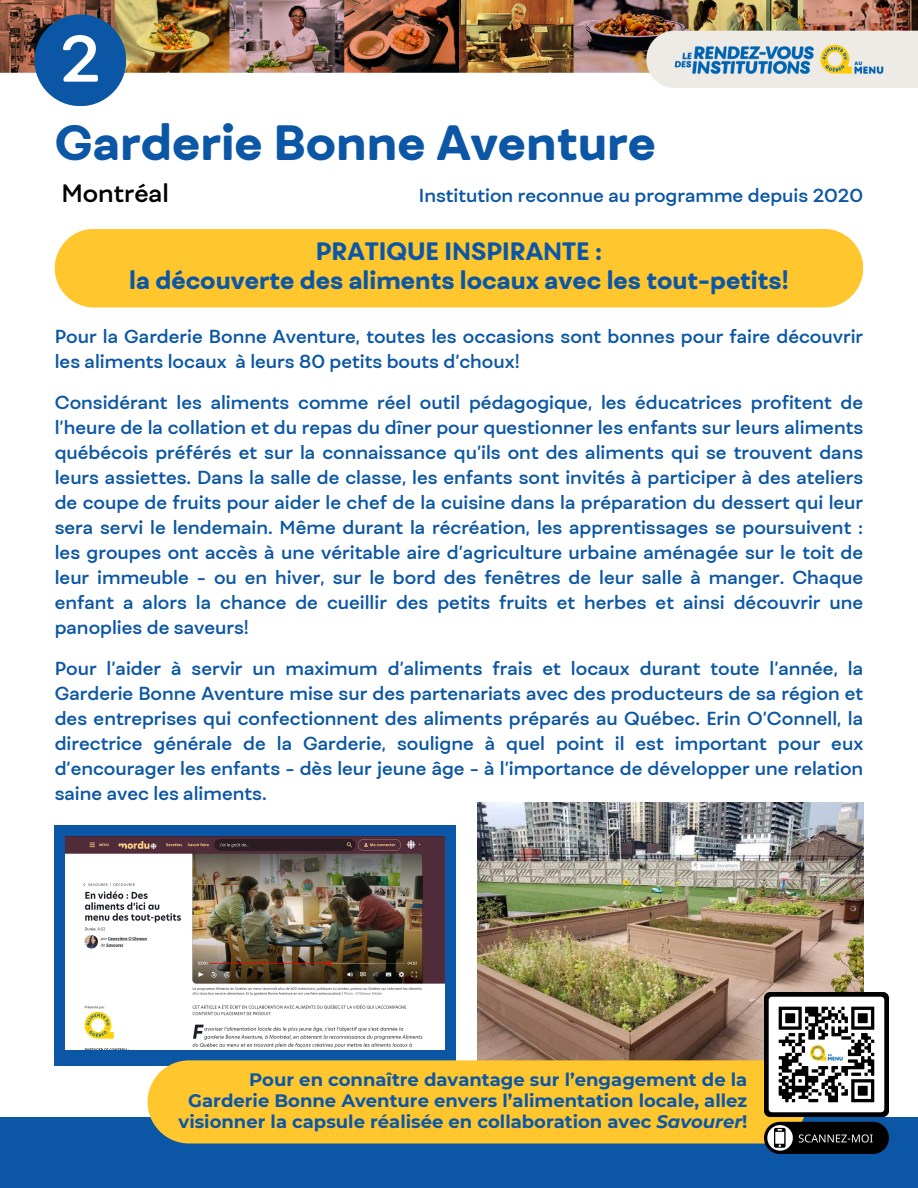
<style>
.page{position:relative;width:918px;height:1188px;background:#fff}
.page>*{position:absolute;margin:0;border:0;box-sizing:border-box;transform-origin:0 0}
.t1{font:600 63px "Fibra One";color:#fff}
.t2{font:800 47.25px "Fibra One";color:#0c57a5}
.t3{font:800 24px/28.2px "Fibra One";color:#0c57a5;text-align:center}
.t4{font:600 24px "Fibra One";color:#000}
.t5{font:600 18px/25px "Fibra One";color:#0c57a5;text-align:justify}
.t6{font:700 18px/21.3px "Montserrat";color:#0c57a5;text-align:right}
.s1{font-style:italic}
</style>
<div class="page">
<img style="left:0;top:0;width:918px;height:92px">
<div style="left:0;top:1118px;width:918px;height:70px;background:#0c57a5"></div>
<div style="left:34px;top:14px;width:92px;height:92px;background:#0c57a5;border-radius:50%"></div>
<img style="left:477px;top:802px;width:386px;height:258px">
<div style="left:55px;top:825px;width:401px;height:241px;background:#0c57a5"></div>
<img style="left:66px;top:836px;width:379px;height:213px">
<div style="left:148px;top:1060px;width:659px;height:84px;background:#ffc62d;border-radius:42px"></div>
<div style="left:55px;top:229px;width:808px;height:78px;background:#ffc62d;border-radius:39px"></div>
<img style="left:764px;top:992px;width:124px;height:161px">
<h3 class="t1" style="left:60px;top:32px;width:42px">2</h3>
<h2 class="t2" style="left:55px;top:123px;width:603px">Garderie Bonne Aventure</h2>
<p class="t4" style="left:61px;top:183px;width:109px">Montréal</p>
<p class="t5" style="left:419px;top:185px;width:446px">Institution reconnue au programme depuis 2020</p>
<h2 class="t3" style="left:129px;top:240px;width:661px">PRATIQUE INSPIRANTE :<br>la découverte des aliments locaux avec les tout-petits!</h2>
<p class="t5" style="left:55px;top:325px;width:810px">Pour la Garderie Bonne Aventure, toutes les occasions sont bonnes pour faire découvrir les aliments locaux à leurs 80 petits bouts d’choux!</p>
<p class="t5" style="left:55px;top:391px;width:810px">Considérant les aliments comme réel outil pédagogique, les éducatrices profitent de l’heure de la collation et du repas du dîner pour questionner les enfants sur leurs aliments québécois préférés et sur la connaissance qu’ils ont des aliments qui se trouvent dans leurs assiettes. Dans la salle de classe, les enfants sont invités à participer à des ateliers de coupe de fruits pour aider le chef de la cuisine dans la préparation du dessert qui leur sera servi le lendemain. Même durant la récréation, les apprentissages se poursuivent : les groupes ont accès à une véritable aire d’agriculture urbaine aménagée sur le toit de leur immeuble - ou en hiver, sur le bord des fenêtres de leur salle à manger. Chaque enfant a alors la chance de cueillir des petits fruits et herbes et ainsi découvrir une panoplies de saveurs!</p>
<p class="t5" style="left:55px;top:657px;width:810px">Pour l’aider à servir un maximum d’aliments frais et locaux durant toute l’année, la Garderie Bonne Aventure mise sur des partenariats avec des producteurs de sa région et des entreprises qui confectionnent des aliments préparés au Québec. Erin O’Connell, la directrice générale de la Garderie, souligne à quel point il est important pour eux d’encourager les enfants - dès leur jeune âge - à l’importance de développer une relation saine avec les aliments.</p>
<p class="t6" style="left:179px;top:1069px;width:570px">Pour en connaître davantage sur l’engagement de la<br>Garderie Bonne Aventure envers l’alimentation locale, allez visionner la capsule réalisée en collaboration avec <span class="s1">Savourer</span>!</p>
</div>
